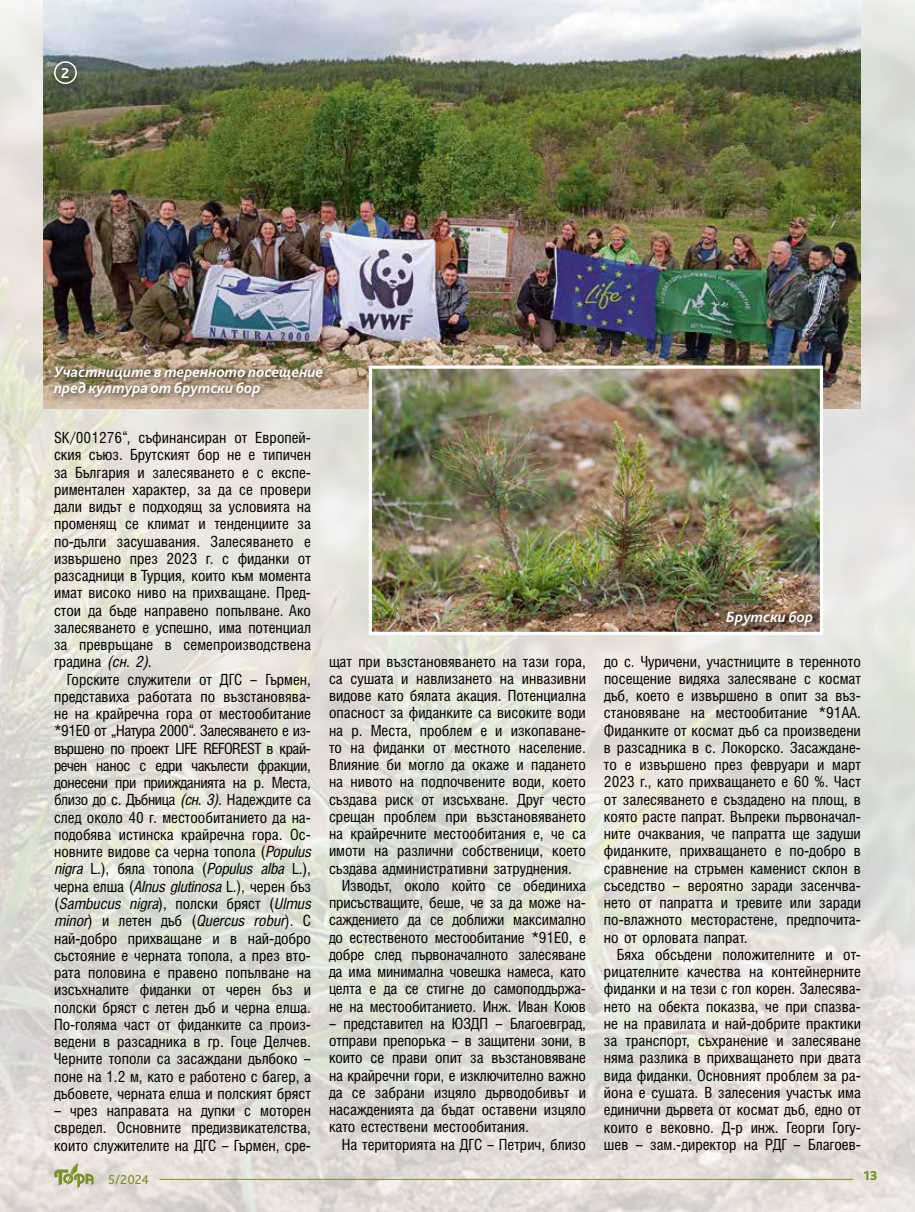
<style>
.page{position:relative;width:915px;height:1212px;background:#fff}
.page>*{position:absolute;margin:0;border:0;box-sizing:border-box;transform-origin:0 0}
.t1{font:15.45px/17.2px "Hebar Condensed CYR";color:#000;text-align:justify}
.t2{font:italic 700 15.45px/16.5px "Bliss Pro";color:#fff}
.t3{font:700 15px "Bliss Pro";color:#fff}
.t4{font:13.5px "Bliss Pro";color:#7a902a}
.t5{font:800 13.5px "Bliss Pro";color:#7a902a}
.s1{font-style:italic}
</style>
<div class="page">
<img style="left:0;top:0;width:914px;height:1212px">
<img style="left:44px;top:0;width:816px;height:408px">
<div style="left:48px;top:360px;width:283px;height:46px;background:#000;opacity:.75"></div>
<img style="left:372px;top:369px;width:446px;height:262px">
<div style="left:368px;top:365px;width:454px;height:270px;border:3px solid #fff"></div>
<div style="left:720px;top:605px;width:101px;height:30px;background:#000;opacity:.75"></div>
<div style="left:48px;top:55px;width:38px;height:38px;background:#000;opacity:.75"></div>
<div style="left:54px;top:61px;width:23px;height:23px;border:2px solid #fff;border-radius:50%"></div>
<hr style="left:159px;top:1179px;width:693px;height:1px;background:#7a902a">
<svg style="left:53px;top:1163px;width:41px;height:25px"></svg>
<p class="t3" style="left:61px;top:64px;width:10px">2</p>
<p class="t2" style="left:54px;top:363px;width:271px">Участниците в теренното посещение пред култура от брутски бор</p>
<p class="t1" style="left:54px;top:429px;width:258px">SK/001276“, съфинансиран от Европей&shy;ския съюз. Брутският бор не е типичен за България и залесяването е с експе&shy;риментален характер, за да се провери дали видът е подходящ за условията на променящ се климат и тенденциите за по-дълги засушавания. Залесяването е извършено през 2023 г. с фиданки от разсадници в Турция, които към момента имат високо ниво на прихващане. Пред&shy;стои да бъде направено попълване. Ако залесяването е успешно, има потенциал за превръщане в семепроизводствена градина <span class="s1">(сн. 2)</span>.</p>
<p class="t1" style="left:54px;top:671px;width:258px;text-indent:13px">Горските служители от ДГС – Гърмен, представиха работата по възстановява&shy;не на крайречна гора от местообитание *91Е0 от „Натура 2000“. Залесяването е из&shy;вършено по проект LIFE REFOREST в край&shy;речен нанос с едри чакълести фракции, донесени при приижданията на р. Места, близо до с. Дъбница <span class="s1">(сн. 3)</span>. Надеждите са след около 40 г. местообитанието да на&shy;подобява истинска крайречна гора. Ос&shy;новните видове са черна топола (<span class="s1">Populus nigra</span> L.), бяла топола (<span class="s1">Populus alba</span> L.), черна елша (<span class="s1">Alnus glutinosa</span> L.), черен бъз (<span class="s1">Sambucus nigra</span>), полски бряст (<span class="s1">Ulmus minor</span>) и летен дъб (<span class="s1">Quercus robur</span>). С най-добро прихващане и в най-добро състояние е черната топола, а през вто&shy;рата половина е правено попълване на изсъхналите фиданки от черен бъз и полски бряст с летен дъб и черна елша.<br>По-голяма част от фиданките са произ&shy;ведени в разсадника в гр. Гоце Делчев.<br>Черните тополи са засаждани дълбоко – поне на 1.2 м, като е работено с багер, а дъбовете, черната елша и полският бряст</p>
<p class="t1" style="left:54px;top:1102px;width:258px">– чрез направата на дупки с моторен свредел. Основните предизвикателства, които служителите на ДГС – Гърмен, сре-</p>
<p class="t4" style="left:108px;top:1171px;width:42px">5/2024</p>
<p class="t1" style="left:329px;top:653px;width:258px">щат при възстановяването на тази гора,</p>
<p class="t1" style="left:329px;top:670px;width:258px">са сушата и навлизането на инвазивни</p>
<p class="t1" style="left:329px;top:687px;width:258px">видове като бялата акация. Потенциална</p>
<p class="t1" style="left:329px;top:705px;width:258px">опасност за фиданките са високите води</p>
<p class="t1" style="left:329px;top:722px;width:258px">на р. Места, проблем е и изкопаване-</p>
<p class="t1" style="left:329px;top:739px;width:258px">то на фиданки от местното население.</p>
<p class="t1" style="left:329px;top:756px;width:258px">Влияние би могло да окаже и падането</p>
<p class="t1" style="left:329px;top:774px;width:258px">на нивото на подпочвените води, което</p>
<p class="t1" style="left:329px;top:791px;width:258px">създава риск от изсъхване. Друг често</p>
<p class="t1" style="left:329px;top:808px;width:258px">срещан проблем при възстановяването</p>
<p class="t1" style="left:329px;top:825px;width:258px">на крайречните местообитания е, че са</p>
<p class="t1" style="left:329px;top:843px;width:258px">имоти на различни собственици, което</p>
<p class="t1" style="left:329px;top:860px;width:244px">създава административни затруднения.</p>
<p class="t1" style="left:341px;top:877px;width:245px">Изводът, около който се обединиха</p>
<p class="t1" style="left:329px;top:894px;width:258px">присъстващите, беше, че за да може на-</p>
<p class="t1" style="left:329px;top:912px;width:258px">саждението да се доближи максимално</p>
<p class="t1" style="left:329px;top:929px;width:258px">до естественото местообитание *91Е0, е</p>
<p class="t1" style="left:329px;top:946px;width:258px">добре след първоначалното залесяване</p>
<p class="t1" style="left:329px;top:963px;width:258px">да има минимална човешка намеса, като</p>
<p class="t1" style="left:329px;top:981px;width:258px">целта е да се стигне до самоподдържа-</p>
<p class="t1" style="left:329px;top:998px;width:258px">не на местообитанието. Инж. Иван Коюв</p>
<p class="t1" style="left:329px;top:1015px;width:258px">– представител на ЮЗДП – Благоевград, отправи препоръка – в защитени зони, в които се прави опит за възстановяване на крайречни гори, е изключително важно да се забрани изцяло дърводобивът и насажденията да бъдат оставени изцяло като естествени местообитания.</p>
<p class="t1" style="left:341px;top:1136px;width:245px">На територията на ДГС – Петрич, близо</p>
<p class="t2" style="left:726px;top:608px;width:88px">Брутски бор</p>
<p class="t1" style="left:603px;top:653px;width:258px">до с. Чуричени, участниците в теренното посещение видяха залесяване с космат дъб, което е извършено в опит за въз&shy;становяване на местообитание *91АА.<br>Фиданките от космат дъб са произведени в разсадника в с. Локорско. Засаждане&shy;то е извършено през февруари и март 2023 г., като прихващането е 60 %. Част от залесяването е създадено на площ, в която расте папрат. Въпреки първоначал&shy;ните очаквания, че папратта ще задуши фиданките, прихващането е по-добро в сравнение на стръмен каменист склон в съседство – вероятно заради засенчва&shy;нето от папратта и тревите или заради по-влажното месторастене, предпочита&shy;но от орловата папрат.</p>
<p class="t1" style="left:603px;top:946px;width:258px;text-indent:13px">Бяха обсъдени положителните и от&shy;рицателните качества на контейнерните фиданки и на тези с гол корен. Залесява&shy;нето на обекта показва, че при спазва&shy;не на правилата и най-добрите практики за транспорт, съхранение и залесяване няма разлика в прихващането при двата вида фиданки. Основният проблем за ра&shy;йона е сушата. В залесения участък има единични дървета от космат дъб, едно от които е вековно. Д-р инж. Георги Гогу&shy;шев – зам.-директор на РДГ – Благоев-</p>
<p class="t5" style="left:863px;top:1167px;width:16px">13</p>
</div>
